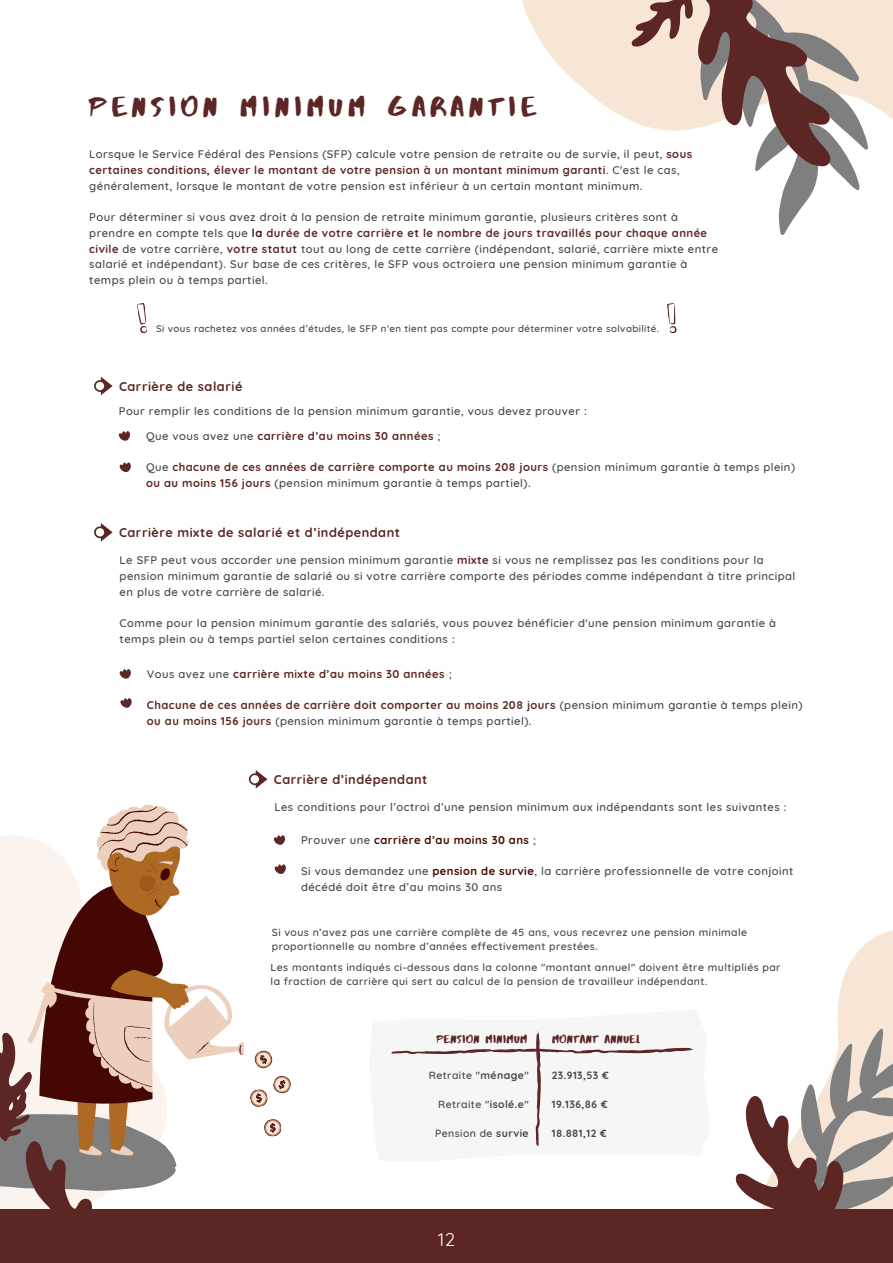
<style>
.page{position:relative;width:893px;height:1263px;background:#fff}
.page>*{position:absolute;margin:0;border:0;box-sizing:border-box;transform-origin:0 0}
.t1{font:28.2px "Abys";letter-spacing:.18em;color:#5c2624}
.t2{font:18px "Quicksand";color:#feffff}
.t3{font:700 12.75px "Quicksand";letter-spacing:.04em;color:#5c2624}
.t4{font:11.62px "Abys";letter-spacing:.04em;color:#5c2624}
.t5{font:500 11.25px/15.8px "Quicksand";letter-spacing:.04em;color:#474747}
.t6{font:700 11.25px/15.8px "Quicksand";letter-spacing:.04em;color:#5c2624}
.t7{font:700 11.25px "Quicksand";letter-spacing:.04em;color:#440704}
.t8{font:500 10.5px/14.6px "Quicksand";letter-spacing:.04em;color:#474747}
.t9{font:700 10.5px "Quicksand";letter-spacing:.04em;color:#474747}
.t10{font:500 9.75px "Quicksand";letter-spacing:.04em;color:#474747}
.s1{font-weight:700;color:#5c2624}
.s2{font-weight:700;color:#440704}
.s3{font-weight:500;color:#474747}
.s4{font-weight:700}
</style>
<div class="page">
<svg style="left:522px;top:0;width:97px;height:115px;fill:#f7e5d6"></svg>
<svg style="left:778px;top:0;width:115px;height:235px"></svg>
<svg style="left:838px;top:930px;width:55px;height:78px;fill:#f7e5d6"></svg>
<div style="left:0;top:1209px;width:893px;height:54px;background:#5c2624"></div>
<svg style="left:94px;top:377px;width:19px;height:18px"></svg>
<svg style="left:137px;top:303px;width:10px;height:30px"></svg>
<svg style="left:119px;top:431px;width:11px;height:10px"></svg>
<svg style="left:120px;top:462px;width:11px;height:10px"></svg>
<svg style="left:736px;top:1008px;width:157px;height:201px"></svg>
<svg style="left:94px;top:523px;width:19px;height:19px"></svg>
<svg style="left:120px;top:669px;width:11px;height:10px"></svg>
<svg style="left:120px;top:698px;width:12px;height:10px"></svg>
<svg style="left:100px;top:806px;width:88px;height:29px;fill:#ecd0bd"></svg>
<svg style="left:619px;top:0;width:263px;height:183px"></svg>
<svg style="left:249px;top:770px;width:18px;height:18px"></svg>
<svg style="left:0;top:835px;width:694px;height:374px"></svg>
<svg style="left:667px;top:303px;width:10px;height:31px"></svg>
<h1 class="t1" style="left:89px;top:89px;width:448px">PENSION MINIMUM GARANTIE</h1>
<p class="t5" style="left:89px;top:146px;width:604px">Lorsque le Service Fédéral des Pensions (SFP) calcule votre pension de retraite ou de survie, il peut, <span class="s1">sous certaines conditions, élever le montant de votre pension à un montant minimum garanti</span>. C'est le cas, généralement, lorsque le montant de votre pension est inférieur à un certain montant minimum.</p>
<p class="t5" style="left:89px;top:209px;width:630px">Pour déterminer si vous avez droit à la pension de retraite minimum garantie, plusieurs critères sont à prendre en compte tels que <span class="s2">la</span> <span class="s1">durée de votre carrière et le nombre de jours travaillés pour chaque année civile</span> de votre carrière, <span class="s1">votre statut</span> tout au long de cette carrière (indépendant, salarié, carrière mixte entre salarié et indépendant). Sur base de ces critères, le SFP vous octroiera une pension minimum garantie à temps plein ou à temps partiel.</p>
<p class="t10" style="left:156px;top:323px;width:504px">Si vous rachetez vos années d’études, le SFP n'en tient pas compte pour déterminer votre solvabilité.</p>
<p class="t3" style="left:119px;top:378px;width:125px">Carrière de salarié</p>
<p class="t5" style="left:119px;top:403px;width:469px">Pour remplir les conditions de la pension minimum garantie, vous devez prouver :</p>
<p class="t6" style="left:146px;top:428px;width:296px"><span class="s3">Que vous avez une</span> carrière d’au moins 30 années <span class="s3">;</span></p>
<p class="t5" style="left:146px;top:459px;width:650px">Que <span class="s1">chacune de ces années de carrière comporte au moins 208 jours</span> (pension minimum garantie à temps plein) <span class="s1">ou au moins 156 jours</span> (pension minimum garantie à temps partiel).</p>
<p class="t3" style="left:119px;top:524px;width:282px">Carrière mixte de salarié et d’indépendant</p>
<p class="t5" style="left:120px;top:552px;width:677px">Le SFP peut vous accorder une pension minimum garantie <span class="s1">mixte</span> si vous ne remplissez pas les conditions pour la pension minimum garantie de salarié ou si votre carrière comporte des périodes comme indépendant à titre principal en plus de votre carrière de salarié.</p>
<p class="t5" style="left:120px;top:615px;width:658px">Comme pour la pension minimum garantie des salariés, vous pouvez bénéficier d'une pension minimum garantie à temps plein ou à temps partiel selon certaines conditions :</p>
<p class="t6" style="left:147px;top:665px;width:306px"><span class="s3">Vous avez une</span> carrière mixte d’au moins 30 années <span class="s3">;</span></p>
<p class="t6" style="left:147px;top:697px;width:657px">Chacune de ces années de carrière doit comporter au moins 208 jours <span class="s3">(pension minimum garantie à temps plein) </span>ou au moins 156 jours <span class="s3">(pension minimum garantie à temps partiel).</span></p>
<p class="t3" style="left:274px;top:771px;width:155px">Carrière d’indépendant</p>
<p class="t5" style="left:274px;top:799px;width:513px">Les conditions pour l’octroi d’une pension minimum aux indépendants sont les suivantes :</p>
<p class="t7" style="left:301px;top:832px;width:236px"><span class="s3">Prouver une</span> carrière d’au moins 30 ans <span class="s3">;</span></p>
<p class="t5" style="left:301px;top:863px;width:494px">Si vous demandez une <span class="s2">pension de survie</span>, la carrière professionnelle de votre conjoint décédé doit être d’au moins 30 ans</p>
<p class="t8" style="left:272px;top:924px;width:477px">Si vous n’avez pas une carrière complète de 45 ans, vous recevrez une pension minimale proportionnelle au nombre d’années effectivement prestées.</p>
<p class="t8" style="left:271px;top:959px;width:511px">Les montants indiqués ci-dessous dans la colonne "montant annuel" doivent être multipliés par la fraction de carrière qui sert au calcul de la pension de travailleur indépendant.</p>
<p class="t4" style="left:436px;top:1031px;width:92px">PENSION MINIMUM</p>
<p class="t4" style="left:552px;top:1031px;width:89px">MONTANT ANNUEL</p>
<p class="t8" style="left:429px;top:1067px;width:101px">Retraite "<span class="s4">ménage</span>"</p>
<p class="t8" style="left:438px;top:1097px;width:92px">Retraite "<span class="s4">isolé.e</span>"</p>
<p class="t8" style="left:435px;top:1126px;width:95px">Pension de <span class="s4">survie</span></p>
<p class="t9" style="left:552px;top:1068px;width:58px">23.913,53 €</p>
<p class="t9" style="left:552px;top:1097px;width:57px">19.136,86 €</p>
<p class="t9" style="left:552px;top:1126px;width:56px">18.881,12 €</p>
<h2 class="t2" style="left:438px;top:1228px;width:18px">12</h2>
</div>
